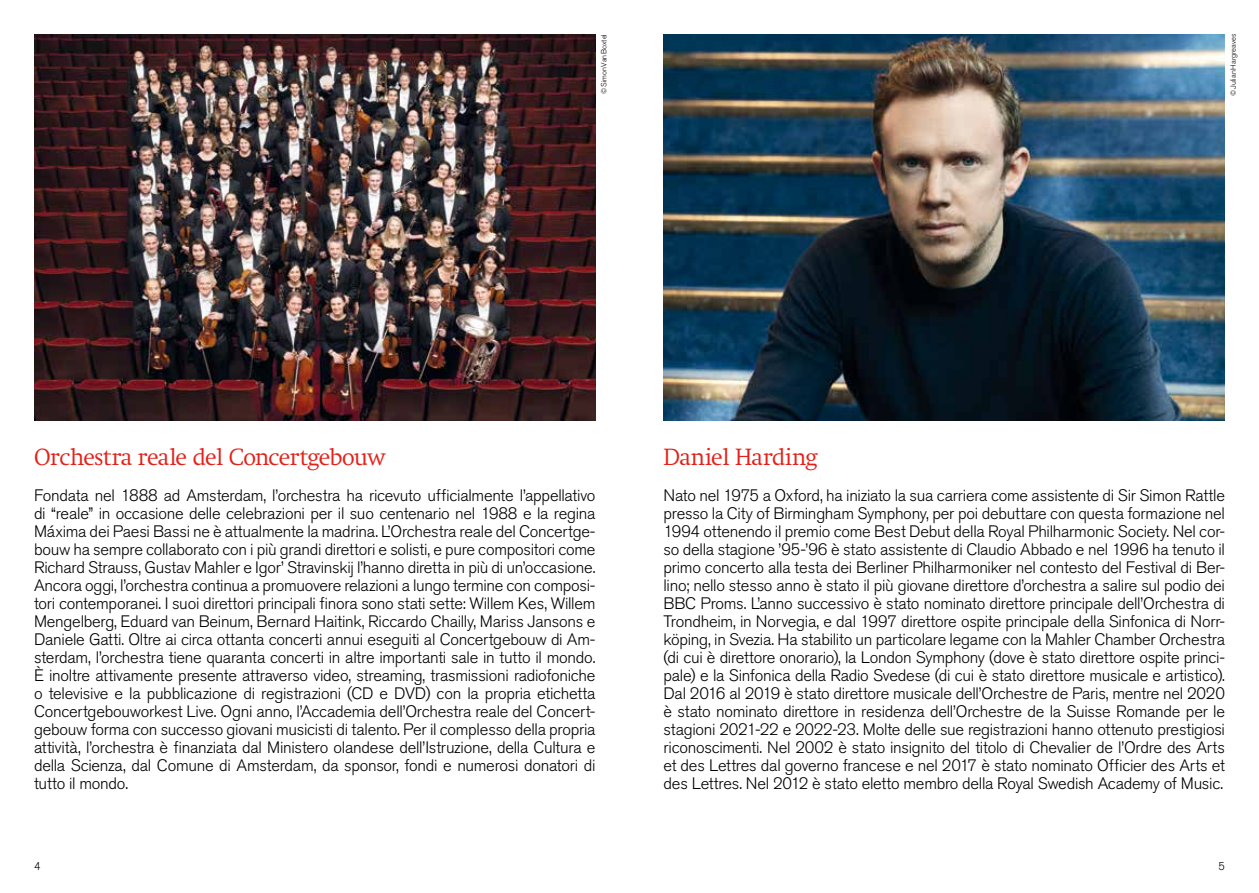
<style>
.page{position:relative;width:1259px;height:893px;background:#fff}
.page>*{position:absolute;margin:0;border:0;box-sizing:border-box;transform-origin:0 0}
.t1{font:300 24px "Swift Neue LT Pro";letter-spacing:-.02em;color:#e32119}
.t2{font:300 16.5px/18px "Akzidenz Grotesk Pro";letter-spacing:-.015em;color:#000;text-align:justify}
.t3{font:300 11.25px "Akzidenz Grotesk Pro";color:#000}
.t4{font:300 7.5px "Akzidenz Grotesk Pro";letter-spacing:-.01em;color:#000}
</style>
<div class="page">
<img style="left:34px;top:34px;width:561px;height:386px">
<img style="left:663px;top:34px;width:562px;height:386px">
<p class="t4" style="left:599px;top:94px;width:62px;rotate:-90deg">© Simon Van Boxtel</p>
<p class="t4" style="left:1228px;top:96px;width:63px;rotate:-90deg">© Julian Hargreaves</p>
<h1 class="t1" style="left:34px;top:443px;width:353px">Orchestra reale del Concertgebouw</h1>
<p class="t2" style="left:34px;top:486px;width:563px">Fondata nel 1888 ad Amsterdam, l’orchestra ha ricevuto ufficialmente l’appellativo di “reale” in occasione delle celebrazioni per il suo centenario nel 1988 e la regina Máxima dei Paesi Bassi ne è attualmente la madrina. L’Orchestra reale del Concertge&shy;bouw ha sempre collaborato con i più grandi direttori e solisti, e pure compositori come Richard Strauss, Gustav Mahler e Igor’ Stravinskij l’hanno diretta in più di un’occasione.<br>Ancora oggi, l’orchestra continua a promuovere relazioni a lungo termine con composi&shy;tori contemporanei. I suoi direttori principali finora sono stati sette: Willem Kes, Willem Mengelberg, Eduard van Beinum, Bernard Haitink, Riccardo Chailly, Mariss Jansons e Daniele Gatti. Oltre ai circa ottanta concerti annui eseguiti al Concertgebouw di Am&shy;sterdam, l’orchestra tiene quaranta concerti in altre importanti sale in tutto il mondo.<br>È inoltre attivamente presente attraverso video, streaming, trasmissioni radiofoniche o televisive e la pubblicazione di registrazioni (CD e DVD) con la propria etichetta Concertgebouworkest Live. Ogni anno, l’Accademia dell’Orchestra reale del Concert&shy;gebouw forma con successo giovani musicisti di talento. Per il complesso della propria attività, l’orchestra è finanziata dal Ministero olandese dell’Istruzione, della Cultura e della Scienza, dal Comune di Amsterdam, da sponsor, fondi e numerosi donatori di tutto il mondo.</p>
<h1 class="t1" style="left:663px;top:443px;width:156px">Daniel Harding</h1>
<p class="t2" style="left:663px;top:486px;width:563px">Nato nel 1975 a Oxford, ha iniziato la sua carriera come assistente di Sir Simon Rattle presso la City of Birmingham Symphony, per poi debuttare con questa formazione nel 1994 ottenendo il premio come Best Debut della Royal Philharmonic Society. Nel cor&shy;so della stagione ’95-’96 è stato assistente di Claudio Abbado e nel 1996 ha tenuto il primo concerto alla testa dei Berliner Philharmoniker nel contesto del Festival di Ber&shy;lino; nello stesso anno è stato il più giovane direttore d’orchestra a salire sul podio dei BBC Proms. L’anno successivo è stato nominato direttore principale dell’Orchestra di Trondheim, in Norvegia, e dal 1997 direttore ospite principale della Sinfonica di Norr&shy;köping, in Svezia. Ha stabilito un particolare legame con la Mahler Chamber Orchestra (di cui è direttore onorario), la London Symphony (dove è stato direttore ospite princi&shy;pale) e la Sinfonica della Radio Svedese (di cui è stato direttore musicale e artistico).<br>Dal 2016 al 2019 è stato direttore musicale dell’Orchestre de Paris, mentre nel 2020 è stato nominato direttore in residenza dell’Orchestre de la Suisse Romande per le stagioni 2021-22 e 2022-23. Molte delle sue registrazioni hanno ottenuto prestigiosi riconoscimenti. Nel 2002 è stato insignito del titolo di Chevalier de l’Ordre des Arts et des Lettres dal governo francese e nel 2017 è stato nominato Officier des Arts et des Lettres. Nel 2012 è stato eletto membro della Royal Swedish Academy of Music.</p>
<p class="t3" style="left:34px;top:859px;width:8px">4</p>
<p class="t3" style="left:1218px;top:859px;width:8px">5</p>
</div>
